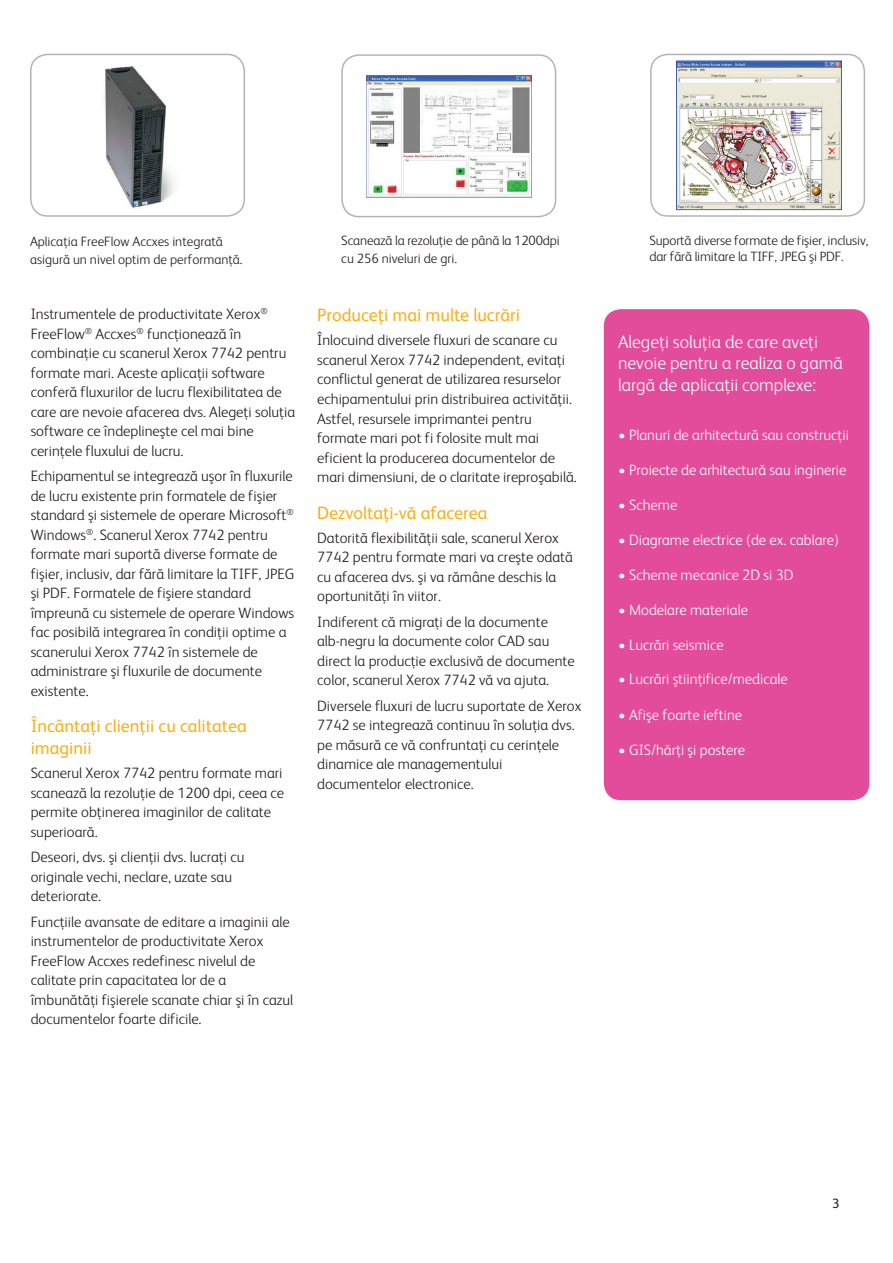
<style>
.page{position:relative;width:893px;height:1263px;background:#fff}
.page>*{position:absolute;margin:0;border:0;box-sizing:border-box;transform-origin:0 0}
.t1{font:18px/21.6px "Xerox Sans";color:#faaf18}
.t2{font:300 18px/21.6px "Xerox Sans";color:#fff}
.t3{font:300 15px/19.5px "Xerox Sans";color:#231f20}
.t4{font:300 15px "Xerox Sans";color:#fff}
.t5{font:300 13.5px/18px "Xerox Sans";letter-spacing:-.01em;color:#231f20}
.t6{font:13.5px "Xerox Sans";color:#231f20}
</style>
<div class="page">
<div style="left:604px;top:309px;width:265px;height:491px;background:#e34b9b;border-radius:17px"></div>
<img style="left:104px;top:66px;width:71px;height:143px">
<img style="left:366px;top:75px;width:165px;height:123px">
<img style="left:677px;top:60px;width:165px;height:150px">
<div style="left:30px;top:54px;width:215px;height:163px;border:2px solid #231f20;border-radius:17px"></div>
<div style="left:341px;top:54px;width:215px;height:163px;border:2px solid #231f20;border-radius:17px"></div>
<div style="left:650px;top:54px;width:215px;height:163px;border:2px solid #231f20;border-radius:17px"></div>
<p class="t5" style="left:30px;top:232px;width:214px">Aplicaţia FreeFlow Accxes integrată asigură un nivel optim de performanţă.</p>
<p class="t5" style="left:341px;top:231px;width:220px">Scanează la rezoluţie de până la 1200dpi cu 256 niveluri de gri.</p>
<p class="t5" style="left:649px;top:232px;width:220px;line-height:16.2px">Suportă diverse formate de fişier, inclusiv, dar fără limitare la TIFF, JPEG şi PDF.</p>
<p class="t3" style="left:31px;top:304px;width:266px">Instrumentele de productivitate Xerox<sup>® </sup>FreeFlow<sup>®</sup> Accxes<sup>®</sup> funcţionează în combinaţie cu scanerul Xerox 7742 pentru formate mari. Aceste aplicaţii software conferă fluxurilor de lucru flexibilitatea de care are nevoie afacerea dvs. Alegeţi soluţia software ce îndeplineşte cel mai bine cerinţele fluxului de lucru.</p>
<p class="t3" style="left:31px;top:466px;width:265px">Echipamentul se integrează uşor în fluxurile de lucru existente prin formatele de fişier standard şi sistemele de operare Microsoft<sup>® </sup>Windows<sup>®</sup>. Scanerul Xerox 7742 pentru formate mari suportă diverse formate de fişier, inclusiv, dar fără limitare la TIFF, JPEG şi PDF. Formatele de fişiere standard împreună cu sistemele de operare Windows fac posibilă integrarea în condiţii optime a scanerului Xerox 7742 în sistemele de administrare şi fluxurile de documente existente.</p>
<p class="t1" style="left:31px;top:715px;width:218px">Încântaţi clienţii cu calitatea imaginii</p>
<p class="t3" style="left:31px;top:762px;width:255px">Scanerul Xerox 7742 pentru formate mari scanează la rezoluţie de 1200 dpi, ceea ce permite obţinerea imaginilor de calitate superioară.</p>
<p class="t3" style="left:31px;top:846px;width:215px">Deseori, dvs. şi clienţii dvs. lucraţi cu originale vechi, neclare, uzate sau deteriorate.</p>
<p class="t3" style="left:31px;top:911px;width:264px">Funcţiile avansate de editare a imaginii ale instrumentelor de productivitate Xerox FreeFlow Accxes redefinesc nivelul de calitate prin capacitatea lor de a îmbunătăţi fişierele scanate chiar şi în cazul documentelor foarte dificile.</p>
<p class="t1" style="left:317px;top:304px;width:204px">Produceţi mai multe lucrări</p>
<p class="t3" style="left:317px;top:330px;width:261px">Înlocuind diversele fluxuri de scanare cu scanerul Xerox 7742 independent, evitaţi conflictul generat de utilizarea resurselor echipamentului prin distribuirea activităţii.<br>Astfel, resursele imprimantei pentru formate mari pot fi folosite mult mai eficient la producerea documentelor de mari dimensiuni, de o claritate ireproşabilă.</p>
<p class="t1" style="left:317px;top:501px;width:172px">Dezvoltaţi-vă afacerea</p>
<p class="t3" style="left:317px;top:527px;width:257px">Datorită flexibilităţii sale, scanerul Xerox 7742 pentru formate mari va creşte odată cu afacerea dvs. şi va rămâne deschis la oportunităţi în viitor.</p>
<p class="t3" style="left:317px;top:611px;width:259px">Indiferent că migraţi de la documente alb-negru la documente color CAD sau direct la producţie exclusivă de documente color, scanerul Xerox 7742 vă va ajuta.</p>
<p class="t3" style="left:317px;top:695px;width:266px">Diversele fluxuri de lucru suportate de Xerox 7742 se integrează continuu în soluţia dvs. pe măsură ce vă confruntaţi cu cerinţele dinamice ale managementului documentelor electronice.</p>
<p class="t2" style="left:618px;top:330px;width:226px">Alegeţi soluţia de care aveţi nevoie pentru a realiza o gamă largă de aplicaţii complexe:</p>
<p class="t4" style="left:618px;top:425px;width:232px">• Planuri de arhitectură sau construcţii</p>
<p class="t4" style="left:618px;top:460px;width:230px">• Proiecte de arhitectură sau inginerie</p>
<p class="t4" style="left:618px;top:495px;width:61px">• Scheme</p>
<p class="t4" style="left:618px;top:530px;width:222px">• Diagrame electrice (de ex. cablare)</p>
<p class="t4" style="left:618px;top:565px;width:177px">• Scheme mecanice 2D si 3D</p>
<p class="t4" style="left:618px;top:600px;width:131px">• Modelare materiale</p>
<p class="t4" style="left:618px;top:635px;width:107px">• Lucrări seismice</p>
<p class="t4" style="left:618px;top:669px;width:171px">• Lucrări ştiinţifice/medicale</p>
<p class="t4" style="left:618px;top:705px;width:126px">• Afişe foarte ieftine</p>
<p class="t4" style="left:618px;top:740px;width:129px">• GIS/hărţi şi postere</p>
<p class="t6" style="left:832px;top:1194px;width:9px">3</p>
</div>
